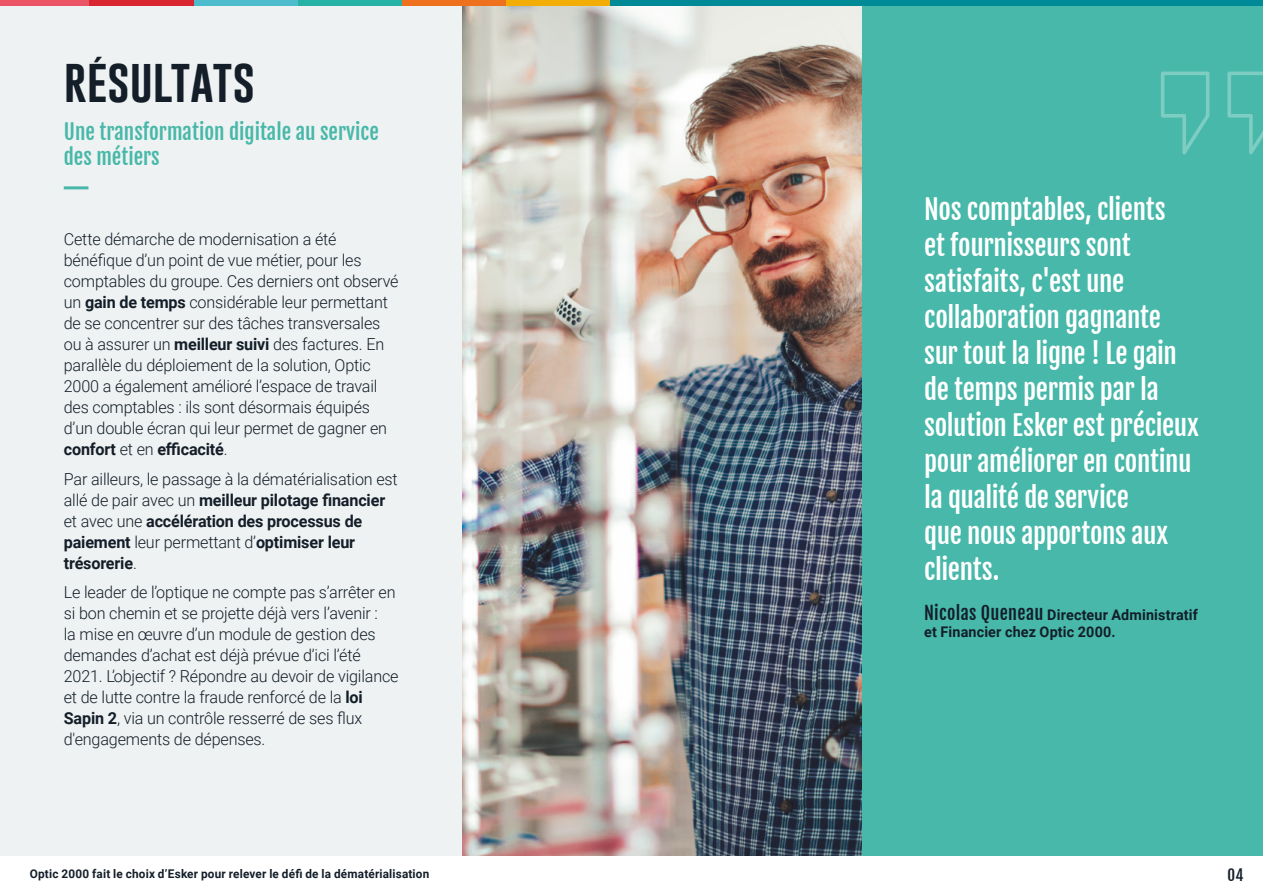
<style>
.page{position:relative;width:1263px;height:893px;background:#fff}
.page>*{position:absolute;margin:0;border:0;box-sizing:border-box;transform-origin:0 0}
.t1{font:45px "Gobold";color:#131e29}
.t2{font:27px/36px "Fjalla One";letter-spacing:-.015em;color:#fff}
.t3{font:21px/25.2px "Fjalla One";color:#47b8a9}
.t4{font:300 16.5px/21px "Roboto";letter-spacing:-.01em;color:#131e29}
.t5{font:15px "Fjalla One";color:#131e29}
.t6{font:700 14.7px/17.5px "Roboto";letter-spacing:.01em;color:#131e29}
.t7{font:700 12px "Roboto";letter-spacing:.015em;color:#131e29}
.s1{font-weight:700}
.s2{font-family:"Fjalla One";font-weight:400;font-size:18px}
</style>
<div class="page">
<div style="left:0;top:1px;width:465px;height:892px;background:#eff2f2"></div>
<div style="left:861px;top:0;width:402px;height:856px;background:#47b8a9"></div>
<svg style="left:1161px;top:72px;width:48px;height:82px"></svg>
<svg style="left:1227px;top:72px;width:36px;height:82px"></svg>
<img style="left:462px;top:6px;width:400px;height:850px">
<hr style="left:64px;top:186px;width:24px;height:3px;background:#47b8a9">
<div style="left:0;top:0;width:90px;height:6px;background:#ea5465"></div>
<div style="left:90px;top:0;width:104px;height:6px;background:#d8252f"></div>
<div style="left:194px;top:0;width:104px;height:6px;background:#4dbdcd"></div>
<div style="left:298px;top:0;width:105px;height:6px;background:#26b3a5"></div>
<div style="left:402px;top:0;width:105px;height:6px;background:#ee711d"></div>
<div style="left:507px;top:0;width:104px;height:6px;background:#f2ae06"></div>
<div style="left:610px;top:0;width:653px;height:6px;background:#008996"></div>
<div style="left:0;top:856px;width:1263px;height:37px;background:#fff"></div>
<h1 class="t1" style="left:64px;top:52px;width:193px">RÉSULTATS</h1>
<p class="t3" style="left:64px;top:119px;width:317px">Une transformation digitale au service des métiers</p>
<p class="t4" style="left:64px;top:228px;width:336px">Cette démarche de modernisation a été bénéfique d’un point de vue métier, pour les comptables du groupe. Ces derniers ont observé un <span class="s1">gain de temps</span> considérable leur permettant de se concentrer sur des tâches transversales ou à assurer un <span class="s1">meilleur suivi</span> des factures. En parallèle du déploiement de la solution, Optic 2000 a également amélioré l’espace de travail des comptables : ils sont désormais équipés d’un double écran qui leur permet de gagner en <span class="s1">confort</span> et en <span class="s1">efficacité</span>.</p>
<p class="t4" style="left:64px;top:468px;width:335px">Par ailleurs, le passage à la dématérialisation est allé de pair avec un <span class="s1">meilleur pilotage financier </span>et avec une <span class="s1">accélération des processus de paiement</span> leur permettant d’<span class="s1">optimiser leur trésorerie</span>.</p>
<p class="t4" style="left:64px;top:581px;width:336px">Le leader de l’optique ne compte pas s’arrêter en si bon chemin et se projette déjà vers l’avenir :<br>la mise en œuvre d’un module de gestion des demandes d’achat est déjà prévue d’ici l’été 2021. L’objectif ? Répondre au devoir de vigilance et de lutte contre la fraude renforcé de la <span class="s1">loi Sapin 2</span>, via un contrôle resserré de ses flux d'engagements de dépenses.</p>
<p class="t2" style="left:924px;top:192px;width:276px">Nos comptables, clients<br>et fournisseurs sont satisfaits, c'est une collaboration gagnante sur tout la ligne ! Le gain de temps permis par la solution Esker est précieux pour améliorer en continu la qualité de service<br>que nous apportons aux clients.</p>
<p class="t6" style="left:924px;top:605px;width:275px"><span class="s2">Nicolas Queneau</span> Directeur Administratif et Financier chez Optic 2000.</p>
<p class="t7" style="left:30px;top:866px;width:401px">Optic 2000 fait le choix d’Esker pour relever le défi de la dématérialisation</p>
<p class="t5" style="left:1227px;top:866px;width:18px">04</p>
</div>
